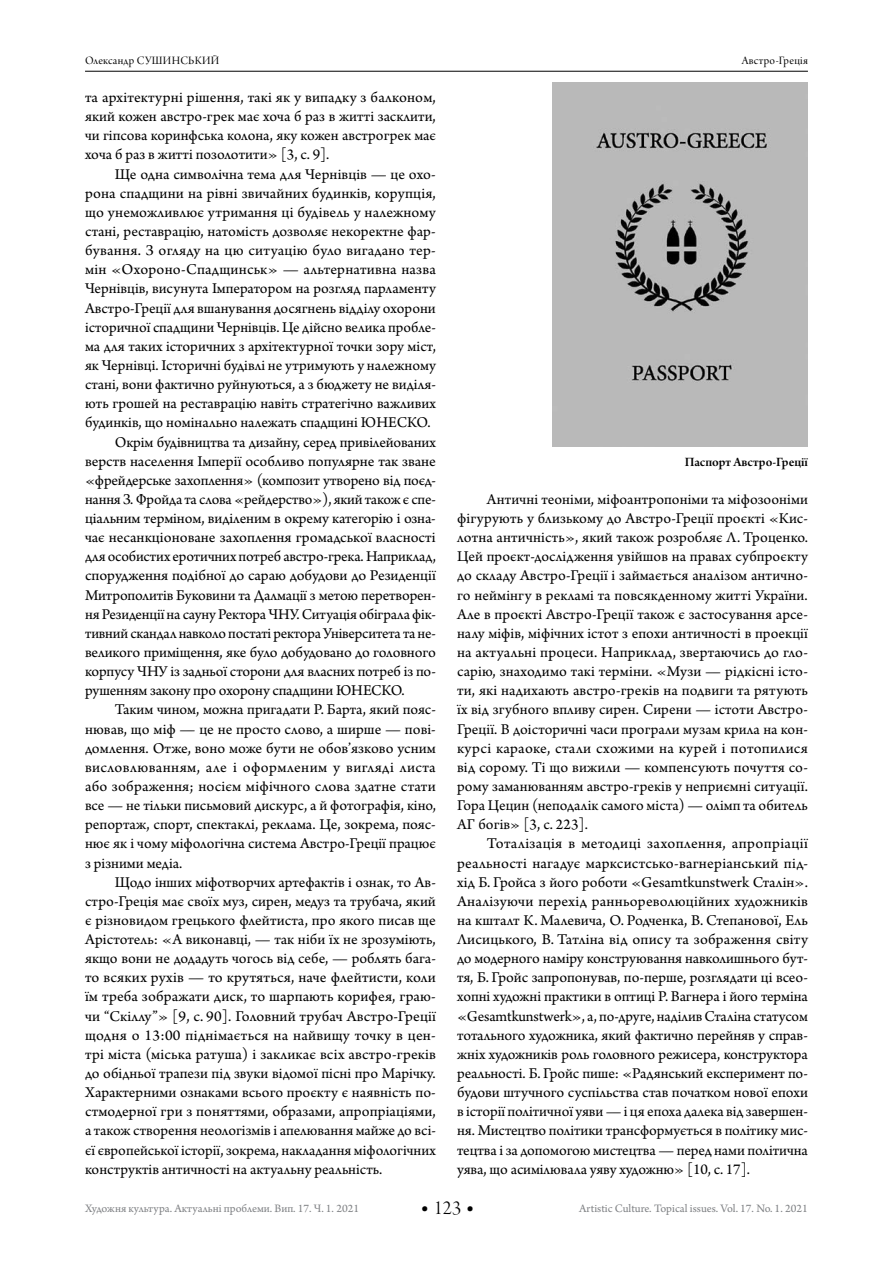
<style>
.page{position:relative;width:893px;height:1263px;background:#fff}
.page>*{position:absolute;margin:0;border:0;box-sizing:border-box;transform-origin:0 0}
.t1{font:21px "Arno Pro Light Display";color:#000}
.t2{font:15.75px/19.2px "Arno Pro";color:#000;text-align:justify}
.t3{font:15.75px "Arno Pro";letter-spacing:.025em;color:#000}
.t4{font:13.5px "Arno Pro Smbd Subhead";color:#000}
.t5{font:12px "Arno Pro";color:#808285}
.t6{font:12px "Arno Pro Display";letter-spacing:.025em;color:#000}
.s1{font-family:"Arno Pro";font-size:22.5px}
</style>
<div class="page">
<hr style="left:85px;top:71px;width:723px;height:1px;background:#000">
<img style="left:552px;top:83px;width:256px;height:363px">
<p class="t6" style="left:85px;top:53px;width:136px">Олександр СУШИНСЬКИЙ</p>
<p class="t6" style="left:742px;top:53px;width:68px">Австро-Греція</p>
<p class="t2" style="left:85px;top:89px;width:352px">та архітектурні рішення, такі як у випадку з балконом, який кожен австро-грек має хоча б раз в житті засклити, чи гіпсова коринфська колона, яку кожен австрогрек має хоча б раз в житті позолотити» [3, c. 9].</p>
<p class="t2" style="left:115px;top:165px;width:323px">Ще одна символічна тема для Чернівців — це охо-</p>
<p class="t2" style="left:85px;top:184px;width:352px">рона спадщини на рівні звичайних будинків, корупція,</p>
<p class="t2" style="left:85px;top:203px;width:352px">що унеможливлює утримання ці будівель у належному</p>
<p class="t2" style="left:85px;top:222px;width:352px">стані, реставрацію, натомість дозволяє некоректне фар-</p>
<p class="t2" style="left:85px;top:242px;width:352px">бування. З огляду на цю ситуацію було вигадано тер-</p>
<p class="t2" style="left:85px;top:261px;width:352px">мін «Охороно-Спадщинськ» — альтернативна назва</p>
<p class="t2" style="left:85px;top:280px;width:352px">Чернівців, висунута Імператором на розгляд парламенту</p>
<p class="t2" style="left:85px;top:299px;width:352px">Австро-Греції для вшанування досягнень відділу охорони</p>
<p class="t2" style="left:85px;top:318px;width:352px">історичної спадщини Чернівців. Це дійсно велика пробле-</p>
<p class="t2" style="left:85px;top:337px;width:352px">ма для таких історичних з архітектурної точки зору міст,</p>
<p class="t2" style="left:85px;top:356px;width:352px">як Чернівці. Історичні будівлі не утримують у належному</p>
<p class="t2" style="left:85px;top:376px;width:352px">стані, вони фактично руйнуються, а з бюджету не виділя-</p>
<p class="t2" style="left:85px;top:395px;width:352px">ють грошей на реставрацію навіть стратегічно важливих</p>
<p class="t2" style="left:85px;top:414px;width:347px">будинків, що номінально належать спадщині ЮНЕСКО.</p>
<p class="t2" style="left:115px;top:433px;width:323px">Окрім будівництва та дизайну, серед привілейованих</p>
<p class="t2" style="left:85px;top:452px;width:352px">верств населення Імперії особливо популярне так зване</p>
<p class="t2" style="left:85px;top:471px;width:352px">«фрейдерське захоплення» (композит утворено від поєд-</p>
<p class="t2" style="left:85px;top:490px;width:352px">нання З. Фройда та слова «рейдерство»), який також є спе-</p>
<p class="t2" style="left:85px;top:509px;width:352px">ціальним терміном, виділеним в окрему категорію і озна-</p>
<p class="t2" style="left:85px;top:529px;width:352px">чає несанкціоноване захоплення громадської власності</p>
<p class="t2" style="left:85px;top:548px;width:352px">для особистих еротичних потреб австро-грека. Наприклад,</p>
<p class="t2" style="left:85px;top:567px;width:352px">спорудження подібної до сараю добудови до Резиденції</p>
<p class="t2" style="left:85px;top:586px;width:352px">Митрополитів Буковини та Далмації з метою перетворен-</p>
<p class="t2" style="left:85px;top:605px;width:352px">ня Резиденції на сауну Ректора ЧНУ. Ситуація обіграла фік-</p>
<p class="t2" style="left:85px;top:624px;width:352px">тивний скандал навколо постаті ректора Університета та не-</p>
<p class="t2" style="left:85px;top:643px;width:352px">великого приміщення, яке було добудовано до головного</p>
<p class="t2" style="left:85px;top:663px;width:352px">корпусу ЧНУ із задньої сторони для власних потреб із по-</p>
<p class="t2" style="left:85px;top:682px;width:321px">рушенням закону про охорону спадщини ЮНЕСКО.</p>
<p class="t2" style="left:115px;top:701px;width:323px">Таким чином, можна пригадати Р. Барта, який пояс-</p>
<p class="t2" style="left:85px;top:720px;width:352px">нював, що міф — це не просто слово, а ширше — пові-</p>
<p class="t2" style="left:85px;top:739px;width:352px">домлення. Отже, воно може бути не обов’язково усним</p>
<p class="t3" style="left:85px;top:758px;width:352px">висловлюванням, але і оформленим у вигляді листа</p>
<p class="t2" style="left:85px;top:777px;width:352px">або зображення; носієм міфічного слова здатне стати</p>
<p class="t2" style="left:85px;top:797px;width:352px">все — не тільки письмовий дискурс, а й фотографія, кіно,</p>
<p class="t2" style="left:85px;top:816px;width:352px">репортаж, спорт, спектаклі, реклама. Це, зокрема, пояс-</p>
<p class="t2" style="left:85px;top:835px;width:352px">нює як і чому міфологічна система Австро-Греції працює</p>
<p class="t2" style="left:85px;top:854px;width:99px">з різними медіа.</p>
<p class="t2" style="left:115px;top:873px;width:321px">Щодо інших міфотворчих артефактів і ознак, то Ав-</p>
<p class="t2" style="left:85px;top:892px;width:352px">стро-Греція має своїх муз, сирен, медуз та трубача, який</p>
<p class="t2" style="left:85px;top:911px;width:352px">є різновидом грецького флейтиста, про якого писав ще</p>
<p class="t2" style="left:85px;top:930px;width:352px">Арістотель: «А виконавці, — так ніби їх не зрозуміють,</p>
<p class="t2" style="left:85px;top:950px;width:352px">якщо вони не додадуть чогось від себе, — роблять бага-</p>
<p class="t2" style="left:85px;top:969px;width:352px">то всяких рухів — то крутяться, наче флейтисти, коли</p>
<p class="t2" style="left:85px;top:988px;width:352px">їм треба зображати диск, то шарпають корифея, граю-</p>
<p class="t2" style="left:85px;top:1007px;width:352px">чи “Скіллу”» [9, c. 90]. Головний трубач Австро-Греції</p>
<p class="t2" style="left:85px;top:1026px;width:352px">щодня о 13:00 піднімається на найвищу точку в цен-</p>
<p class="t2" style="left:85px;top:1045px;width:352px">трі міста (міська ратуша) і закликає всіх австро-греків</p>
<p class="t2" style="left:85px;top:1064px;width:352px">до обідньої трапези під звуки відомої пісні про Марічку.</p>
<p class="t2" style="left:85px;top:1084px;width:352px">Характерними ознаками всього проєкту є наявність по-</p>
<p class="t2" style="left:85px;top:1103px;width:352px">стмодерної гри з поняттями, образами, апропріаціями,</p>
<p class="t2" style="left:85px;top:1122px;width:352px">а також створення неологізмів і апелювання майже до всі-</p>
<p class="t2" style="left:85px;top:1141px;width:352px">єї європейської історії, зокрема, накладання міфологічних</p>
<p class="t2" style="left:85px;top:1160px;width:299px">конструктів античності на актуальну реальність.</p>
<p class="t4" style="left:685px;top:454px;width:125px">Паспорт Австро-Грецiї</p>
<p class="t2" style="left:457px;top:490px;width:352px;text-indent:30px">Античні теоніми, міфоантропоніми та міфозооніми фігурують у близькому до Австро-Греції проєкті «Кис&shy;лотна античність», який також розробляє Л. Троценко.<br>Цей проєкт-дослідження увійшов на правах субпроєкту до складу Австро-Греції і займається аналізом антично&shy;го неймінгу в рекламі та повсякденному житті України.<br>Але в проєкті Австро-Греції також є застосування арсе&shy;налу міфів, міфічних істот з епохи античності в проекції на актуальні процеси. Наприклад, звертаючись до гло&shy;сарію, знаходимо такі терміни. «Музи — рідкісні істо&shy;ти, які надихають австро-греків на подвиги та рятують їх від згубного впливу сирен. Сирени — істоти Австро-Греції. В доісторичні часи програли музам крила на кон&shy;курсі караоке, стали схожими на курей і потопилися від сорому. Ті що вижили — компенсують почуття со&shy;рому заманюванням австро-греків у неприємні ситуації.<br>Гора Цецин (неподалік самого міста) — олімп та обитель АГ богів» [3, c. 223].</p>
<p class="t2" style="left:457px;top:835px;width:352px;text-indent:30px">Тоталізація в методиці захоплення, апропріації реальності нагадує марксистсько-вагнеріанський під&shy;хід Б. Гройса з його роботи «Gesamtkunstwerk Сталін».<br>Аналізуючи перехід ранньореволюційних художників на кшталт К. Малевича, О. Родченка, В. Степанової, Ель Лисицького, В. Татліна від опису та зображення світу до модерного наміру конструювання навколишнього бут&shy;тя, Б. Гройс запропонував, по‑перше, розглядати ці всео&shy;хопні художні практики в оптиці Р. Вагнера і його терміна «Gesamtkunstwerk», а, по‑друге, наділив Сталіна статусом тотального художника, який фактично перейняв у справ&shy;жніх художників роль головного режисера, конструктора реальності. Б. Гройс пише: «Радянський експеримент по&shy;будови штучного суспільства став початком нової епохи в історії політичної уяви — і ця епоха далека від завершен&shy;ня. Мистецтво політики трансформується в політику мис&shy;тецтва і за допомогою мистецтва — перед нами політична уява, що асимілювала уяву художню» [10, c. 17].</p>
<p class="t5" style="left:85px;top:1201px;width:276px">Художня культура. Актуальні проблеми. Вип. 17. Ч. 1. 2021</p>
<h1 class="t1" style="left:421px;top:1196px;width:55px"><span class="s1">•</span> 123 <span class="s1">•</span></h1>
<p class="t5" style="left:579px;top:1201px;width:230px">Artistic Culture. Topical issues. Vol. 17. No. 1. 2021</p>
</div>
